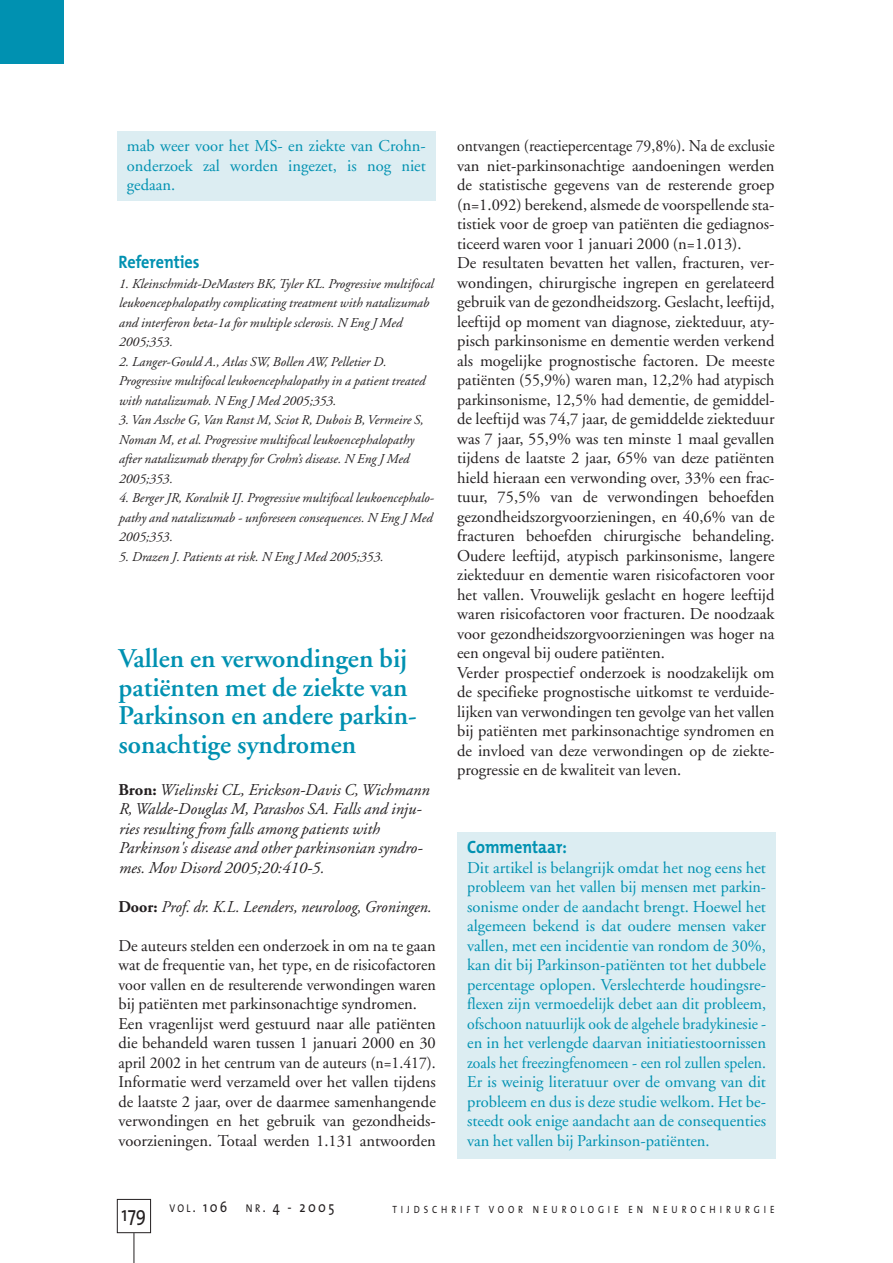
<style>
.page{position:relative;width:893px;height:1263px;background:#fff}
.page>*{position:absolute;margin:0;border:0;box-sizing:border-box;transform-origin:0 0}
.t1{font:600 27px/28.5px "Adobe Garamond";color:#0091b1}
.t2{font:21px "The Mix";color:#231f20;scale:.85 1}
.t3{font:700 18px "The Mix";color:#0091b1;scale:.9 1}
.t4{font:16.5px/19.5px "Adobe Garamond";color:#231f20;scale:.95 1}
.t5{font:16.5px/19.5px "Adobe Garamond";color:#0091b1;text-align:justify}
.t6{font:16.5px/19.5px "Adobe Garamond";color:#231f20}
.t7{font:italic 16.5px/19.5px "Adobe Garamond";color:#231f20}
.t8{font:15px "The Mix";letter-spacing:.185em;color:#231f20;scale:.85 1}
.t9{font:italic 13.5px/19.5px "Adobe Garamond";color:#231f20}
.t10{font:10.5px "The Mix";letter-spacing:.43em;color:#231f20;scale:.85 1}
.s1{font-weight:700;font-style:normal}
.s2{font-size:11.25px}
</style>
<div class="page">
<hr style="left:134px;top:1233px;width:1px;height:30px;background:#231f20">
<div style="left:117px;top:1199px;width:34px;height:34px;border:1px solid #231f20"></div>
<div style="left:0;top:0;width:64px;height:64px;background:#0091b1"></div>
<div style="left:117px;top:132px;width:319px;height:69px;background:#dcedf2"></div>
<div style="left:457px;top:832px;width:319px;height:326px;background:#dcedf2"></div>
<p class="t5" style="left:127px;top:138px;width:300px">mab weer voor het MS- en ziekte van Crohn&shy;onderzoek zal worden ingezet, is nog niet gedaan.</p>
<p class="t3" style="left:118px;top:256px;width:92px">Referenties</p>
<p class="t9" style="left:118px;top:275px;width:316px">1. Kleinschmidt-DeMasters BK, Tyler KL. Progressive multifocal leukoencephalopathy complicating treatment with natalizumab and interferon beta-1a for multiple sclerosis. N Eng J Med 2005;353.</p>
<p class="t9" style="left:118px;top:353px;width:308px">2. Langer-Gould A., Atlas SW, Bollen AW, Pelletier D.<br>Progressive multifocal leukoencephalopathy in a patient treated with natalizumab. N Eng J Med 2005;353.</p>
<p class="t9" style="left:118px;top:412px;width:306px">3. Van Assche G, Van Ranst M, Sciot R, Dubois B, Vermeire S, Noman M, et al. Progressive multifocal leukoencephalopathy after natalizumab therapy for Crohn’s disease. N Eng J Med 2005;353.</p>
<p class="t9" style="left:118px;top:490px;width:317px">4. Berger JR, Koralnik IJ. Progressive multifocal leukoencephalo&shy;pathy and natalizumab - unforeseen consequences. N Eng J Med<br>2005;353.</p>
<p class="t9" style="left:118px;top:548px;width:266px">5. Drazen J. Patients at risk. N Eng J Med 2005;353.</p>
<h1 class="t1" style="left:118px;top:647px;width:300px">Vallen en verwondingen bij patiënten met de ziekte van<br>Parkinson en andere parkin&shy;sonachtige syndromen</h1>
<p class="t7" style="left:118px;top:781px;width:312px"><span class="s1">Bron:</span> Wielinski CL, Erickson-Davis C, Wichmann R, Walde-Douglas M, Parashos SA. Falls and inju&shy;ries resulting from falls among patients with Parkinson's disease and other parkinsonian syndro&shy;mes. Mov Disord 2005;20:410-5.</p>
<p class="t7" style="left:118px;top:898px;width:314px"><span class="s1">Door:</span> Prof. dr. K.L. Leenders, neuroloog, Groningen.</p>
<p class="t6" style="left:118px;top:937px;width:319px">De auteurs stelden een onderzoek in om na te gaan wat de frequentie van, het type, en de risicofactoren voor vallen en de resulterende verwondingen waren bij patiënten met parkinsonachtige syndromen.<br>Een vragenlijst werd gestuurd naar alle patiënten die behandeld waren tussen 1 januari 2000 en 30 april 2002 in het centrum van de auteurs (n=1.417).<br>Informatie werd verzameld over het vallen tijdens de laatste 2 jaar, over de daarmee samenhangende verwondingen en het gebruik van gezondheids&shy;voorzieningen. Totaal werden 1.131 antwoorden</p>
<p class="t4" style="left:457px;top:138px;width:336px">ontvangen (reactiepercentage 79,8%). Na de exclusie van niet-parkinsonachtige aandoeningen werden de statistische gegevens van de resterende groep (n=1.092) berekend, alsmede de voorspellende sta&shy;tistiek voor de groep van patiënten die gediagnos&shy;ticeerd waren voor 1 januari 2000 (n=1.013).<br>De resultaten bevatten het vallen, fracturen, ver&shy;wondingen, chirurgische ingrepen en gerelateerd gebruik van de gezondheidszorg. Geslacht, leeftijd, leeftijd op moment van diagnose, ziekteduur, aty&shy;pisch parkinsonisme en dementie werden verkend als mogelijke prognostische factoren. De meeste patiënten (55,9%) waren man, 12,2% had atypisch parkinsonisme, 12,5% had dementie, de gemiddel&shy;de leeftijd was 74,7 jaar, de gemiddelde ziekteduur was 7 jaar, 55,9% was ten minste 1 maal gevallen tijdens de laatste 2 jaar, 65% van deze patiënten hield hieraan een verwonding over, 33% een frac&shy;tuur, 75,5% van de verwondingen behoefden gezondheidszorgvoorzieningen, en 40,6% van de fracturen behoefden chirurgische behandeling.<br>Oudere leeftijd, atypisch parkinsonisme, langere ziekteduur en dementie waren risicofactoren voor het vallen. Vrouwelijk geslacht en hogere leeftijd waren risicofactoren voor fracturen. De noodzaak voor gezondheidszorgvoorzieningen was hoger na een ongeval bij oudere patiënten.<br>Verder prospectief onderzoek is noodzakelijk om de specifieke prognostische uitkomst te verduide&shy;lijken van verwondingen ten gevolge van het vallen bij patiënten met parkinsonachtige syndromen en de invloed van deze verwondingen op de ziekte&shy;progressie en de kwaliteit van leven.</p>
<p class="t3" style="left:467px;top:841px;width:112px">Commentaar:</p>
<p class="t5" style="left:467px;top:859px;width:300px">Dit artikel is belangrijk omdat het nog eens het probleem van het vallen bij mensen met parkin&shy;sonisme onder de aandacht brengt. Hoewel het algemeen bekend is dat oudere mensen vaker vallen, met een incidentie van rondom de 30%, kan dit bij Parkinson-patiënten tot het dubbele percentage oplopen. Verslechterde houdingsre&shy;flexen zijn vermoedelijk debet aan dit probleem, ofschoon natuurlijk ook de algehele bradykinesie - en in het verlengde daarvan initiatiestoornissen zoals het freezingfenomeen - een rol zullen spelen.<br>Er is weinig literatuur over de omvang van dit probleem en dus is deze studie welkom. Het be&shy;steedt ook enige aandacht aan de consequenties van het vallen bij Parkinson-patiënten.</p>
<p class="t2" style="left:122px;top:1206px;width:30px">179</p>
<p class="t8" style="left:169px;top:1201px;width:195px"><span class="s2">VOL</span>. 106 <span class="s2">NR</span>. 4 - 2005</p>
<p class="t10" style="left:392px;top:1205px;width:451px">TIJDSCHRIFT VOOR NEUROLOGIE EN NEUROCHIRURGIE</p>
</div>
